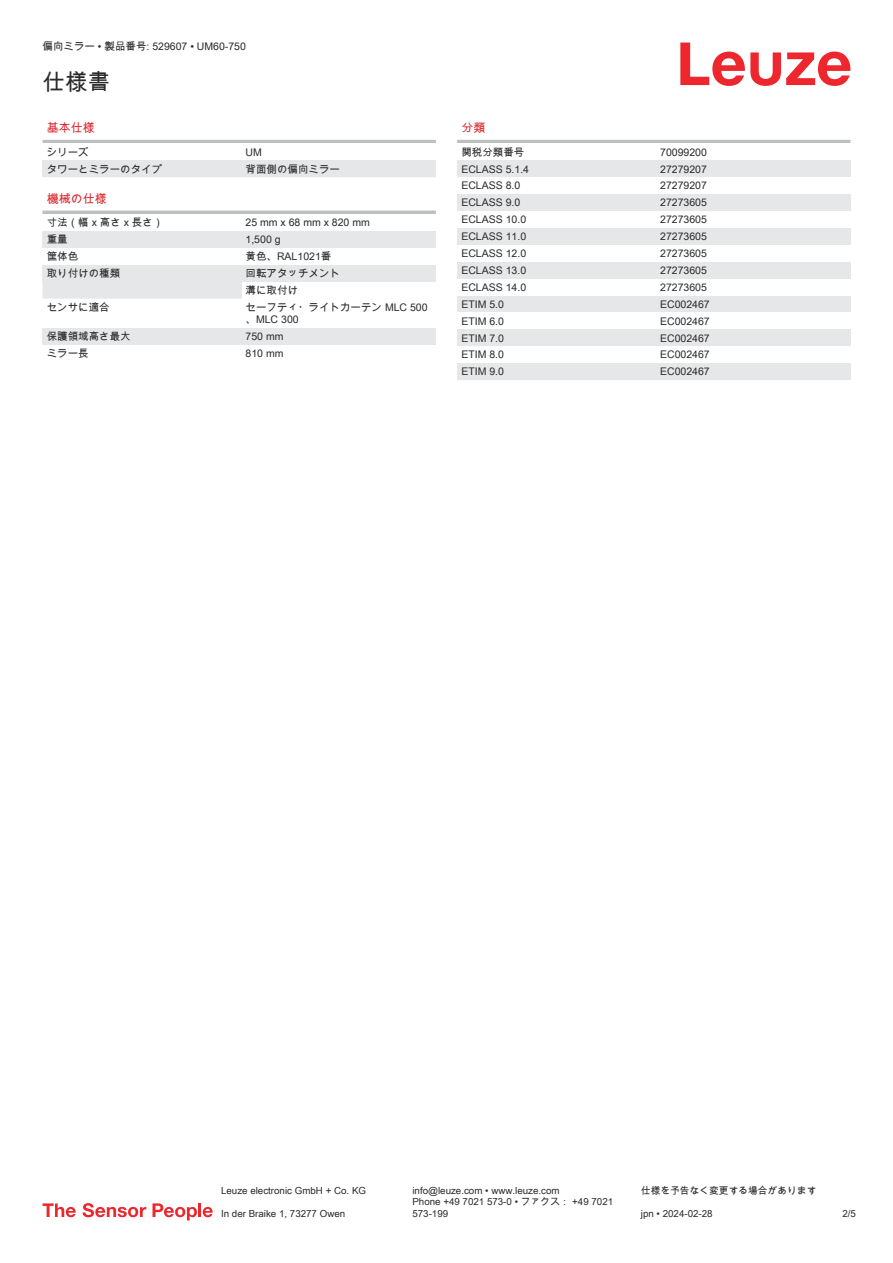
<style>
.page{position:relative;width:893px;height:1263px;background:#fff}
.page>*{position:absolute;margin:0;border:0;box-sizing:border-box;transform-origin:0 0}
.t1{font:22.5px "Arial Unicode MS";color:#2b292a}
.t2{font:12px "Arial Unicode MS";color:#db2a30}
.t3{font:10.5px/17px "Arial Unicode MS";color:#2b292a}
.t4{font:9.75px/11.7px "Arial Unicode MS";color:#2b292a}
</style>
<div class="page">
<svg style="left:680px;top:43px;width:170px;height:43px"></svg>
<div style="left:43px;top:282px;width:199px;height:17px;background:#e6e7e9"></div>
<hr style="left:43px;top:140px;width:393px;height:3px;background:#bdbfc1">
<div style="left:43px;top:160px;width:199px;height:17px;background:#e6e7e9"></div>
<div style="left:242px;top:160px;width:194px;height:17px;background:#e6e7e9"></div>
<hr style="left:43px;top:211px;width:393px;height:3px;background:#bdbfc1">
<div style="left:43px;top:231px;width:199px;height:17px;background:#e6e7e9"></div>
<div style="left:242px;top:231px;width:194px;height:17px;background:#e6e7e9"></div>
<div style="left:43px;top:265px;width:199px;height:17px;background:#e6e7e9"></div>
<div style="left:242px;top:265px;width:194px;height:17px;background:#e6e7e9"></div>
<div style="left:43px;top:328px;width:199px;height:17px;background:#e6e7e9"></div>
<div style="left:242px;top:328px;width:194px;height:17px;background:#e6e7e9"></div>
<hr style="left:457px;top:140px;width:393px;height:3px;background:#bdbfc1">
<div style="left:457px;top:160px;width:200px;height:17px;background:#e6e7e9"></div>
<div style="left:657px;top:160px;width:193px;height:17px;background:#e6e7e9"></div>
<div style="left:457px;top:194px;width:200px;height:17px;background:#e6e7e9"></div>
<div style="left:657px;top:194px;width:193px;height:17px;background:#e6e7e9"></div>
<div style="left:457px;top:228px;width:200px;height:17px;background:#e6e7e9"></div>
<div style="left:657px;top:228px;width:193px;height:17px;background:#e6e7e9"></div>
<div style="left:457px;top:262px;width:200px;height:17px;background:#e6e7e9"></div>
<div style="left:657px;top:262px;width:193px;height:17px;background:#e6e7e9"></div>
<div style="left:457px;top:296px;width:200px;height:16px;background:#e6e7e9"></div>
<div style="left:657px;top:296px;width:193px;height:16px;background:#e6e7e9"></div>
<div style="left:457px;top:329px;width:200px;height:17px;background:#e6e7e9"></div>
<div style="left:657px;top:329px;width:193px;height:17px;background:#e6e7e9"></div>
<div style="left:457px;top:363px;width:200px;height:17px;background:#e6e7e9"></div>
<div style="left:657px;top:363px;width:193px;height:17px;background:#e6e7e9"></div>
<svg style="left:43px;top:1203px;width:33px;height:14px"></svg>
<svg style="left:83px;top:1203px;width:63px;height:14px"></svg>
<svg style="left:153px;top:1203px;width:44px;height:17px"></svg>
<hr style="left:198px;top:1203px;width:3px;height:14px;background:#ed272d">
<svg style="left:203px;top:1207px;width:10px;height:10px"></svg>
<p class="t3" style="left:43px;top:38px;width:205px">偏向ミラー • 製品番号: 529607 • UM60-750</p>
<h1 class="t1" style="left:43px;top:66px;width:69px">仕様書</h1>
<p class="t2" style="left:47px;top:119px;width:49px">基本仕様</p>
<p class="t3" style="left:47px;top:143px;width:43px">シリーズ</p>
<p class="t3" style="left:246px;top:144px;width:18px">UM</p>
<p class="t3" style="left:47px;top:160px;width:117px">タワーとミラーのタイプ</p>
<p class="t3" style="left:246px;top:160px;width:96px">背面側の偏向ミラー</p>
<p class="t2" style="left:47px;top:190px;width:61px">機械の仕様</p>
<p class="t3" style="left:47px;top:214px;width:118px">寸法（幅 x 高さ x 長さ）</p>
<p class="t3" style="left:246px;top:214px;width:126px">25 mm x 68 mm x 820 mm</p>
<p class="t3" style="left:47px;top:231px;width:22px">重量</p>
<p class="t3" style="left:246px;top:231px;width:37px">1,500 g</p>
<p class="t3" style="left:47px;top:248px;width:33px">筐体色</p>
<p class="t3" style="left:246px;top:248px;width:87px">黄色、RAL1021番</p>
<p class="t3" style="left:47px;top:265px;width:75px">取り付けの種類</p>
<p class="t3" style="left:246px;top:265px;width:96px">回転アタッチメント溝に取付け</p>
<p class="t3" style="left:47px;top:298px;width:64px">センサに適合</p>
<p class="t3" style="left:246px;top:301px;width:184px;line-height:12.6px">セーフティ・ライトカーテン MLC 500、MLC 300</p>
<p class="t3" style="left:47px;top:328px;width:85px">保護領域高さ最大</p>
<p class="t3" style="left:246px;top:328px;width:39px">750 mm</p>
<p class="t3" style="left:47px;top:345px;width:43px">ミラー長</p>
<p class="t3" style="left:246px;top:345px;width:39px">810 mm</p>
<p class="t2" style="left:461px;top:119px;width:25px">分類</p>
<p class="t3" style="left:461px;top:143px;width:64px">関税分類番号</p>
<p class="t3" style="left:660px;top:143px;width:48px">70099200</p>
<p class="t3" style="left:461px;top:160px;width:69px">ECLASS 5.1.4</p>
<p class="t3" style="left:660px;top:160px;width:48px">27279207</p>
<p class="t3" style="left:461px;top:177px;width:60px">ECLASS 8.0</p>
<p class="t3" style="left:660px;top:177px;width:48px">27279207</p>
<p class="t3" style="left:461px;top:194px;width:60px">ECLASS 9.0</p>
<p class="t3" style="left:660px;top:194px;width:48px">27273605</p>
<p class="t3" style="left:461px;top:211px;width:66px">ECLASS 10.0</p>
<p class="t3" style="left:660px;top:211px;width:48px">27273605</p>
<p class="t3" style="left:461px;top:228px;width:66px">ECLASS 11.0</p>
<p class="t3" style="left:660px;top:228px;width:48px">27273605</p>
<p class="t3" style="left:461px;top:245px;width:66px">ECLASS 12.0</p>
<p class="t3" style="left:660px;top:245px;width:48px">27273605</p>
<p class="t3" style="left:461px;top:262px;width:66px">ECLASS 13.0</p>
<p class="t3" style="left:660px;top:262px;width:48px">27273605</p>
<p class="t3" style="left:461px;top:278px;width:66px">ECLASS 14.0</p>
<p class="t3" style="left:660px;top:278px;width:48px">27273605</p>
<p class="t3" style="left:461px;top:295px;width:44px">ETIM 5.0</p>
<p class="t3" style="left:660px;top:295px;width:51px">EC002467</p>
<p class="t3" style="left:461px;top:312px;width:44px">ETIM 6.0</p>
<p class="t3" style="left:660px;top:312px;width:51px">EC002467</p>
<p class="t3" style="left:461px;top:329px;width:44px">ETIM 7.0</p>
<p class="t3" style="left:660px;top:329px;width:51px">EC002467</p>
<p class="t3" style="left:461px;top:346px;width:44px">ETIM 8.0</p>
<p class="t3" style="left:660px;top:346px;width:51px">EC002467</p>
<p class="t3" style="left:461px;top:363px;width:44px">ETIM 9.0</p>
<p class="t3" style="left:660px;top:363px;width:51px">EC002467</p>
<p class="t4" style="left:221px;top:1184px;width:146px">Leuze electronic GmbH + Co. KG</p>
<p class="t4" style="left:412px;top:1184px;width:149px">info@leuze.com • www.leuze.com</p>
<p class="t4" style="left:641px;top:1184px;width:177px">仕様を予告なく変更する場合があります</p>
<p class="t4" style="left:221px;top:1207px;width:126px">In der Braike 1, 73277 Owen</p>
<p class="t4" style="left:412px;top:1196px;width:202px">Phone +49 7021 573-0 • ファクス： +49 7021<br>573-199</p>
<p class="t4" style="left:641px;top:1207px;width:73px">jpn • 2024-02-28</p>
<p class="t4" style="left:842px;top:1207px;width:15px">2/5</p>
</div>
